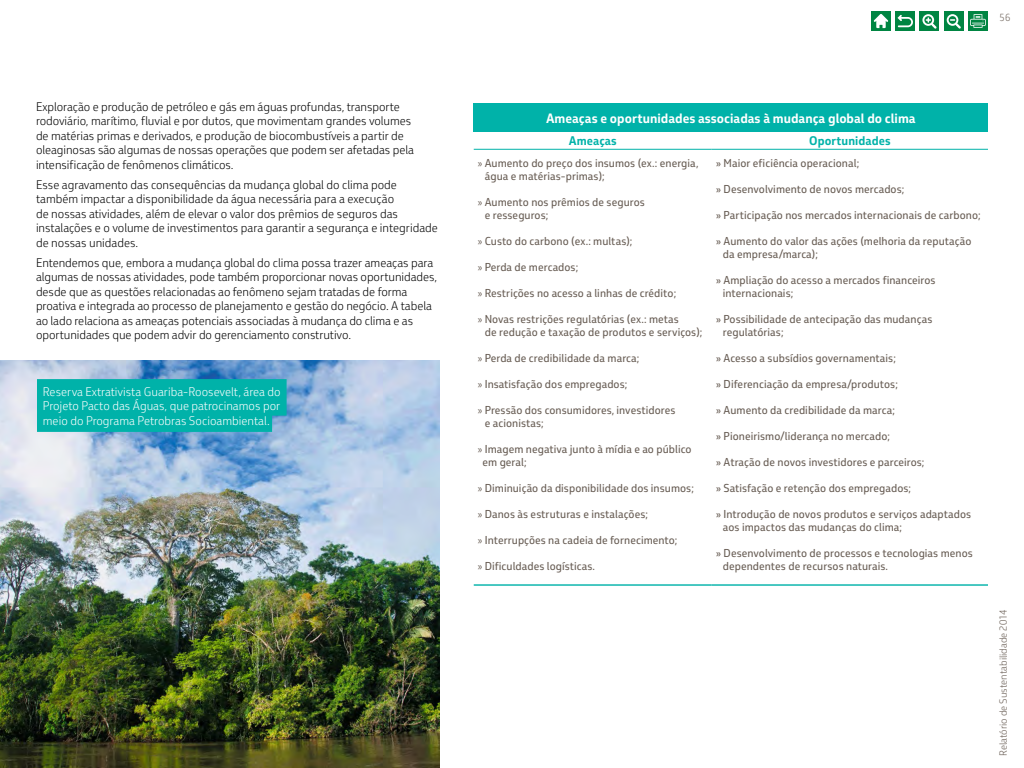
<style>
.page{position:relative;width:1024px;height:768px;background:#fff}
.page>*{position:absolute;margin:0;border:0;box-sizing:border-box;transform-origin:0 0}
.t1{font:700 13px "Petrobras Sans";color:#fff}
.t2{font:300 12px/14.4px "Petrobras Sans";letter-spacing:-.005em;color:#000}
.t3{font:300 12px/14.4px "Petrobras Sans";color:#fff;text-align:justify}
.t4{font:700 12px "Petrobras Sans";letter-spacing:.005em;color:#00b2a9}
.t5{font:11px/13px "Petrobras Sans";letter-spacing:.005em;color:#675c53}
.t6{font:300 10px "Petrobras Sans";color:#675c53}
.s1{font-family:"Myriad Pro"}
</style>
<div class="page">
<div style="left:871px;top:11px;width:20px;height:20px;background:#008542"></div>
<svg style="left:874px;top:14px;width:14px;height:14px"></svg>
<div style="left:968px;top:11px;width:20px;height:20px;background:#008542"></div>
<svg style="left:970px;top:14px;width:16px;height:14px"></svg>
<div style="left:895px;top:11px;width:20px;height:20px;background:#008542"></div>
<svg style="left:898px;top:15px;width:15px;height:12px"></svg>
<div style="left:920px;top:11px;width:20px;height:20px;background:#008542"></div>
<svg style="left:922px;top:14px;width:15px;height:15px"></svg>
<div style="left:944px;top:11px;width:20px;height:20px;background:#008542"></div>
<svg style="left:947px;top:14px;width:14px;height:15px"></svg>
<img style="left:0;top:360px;width:440px;height:408px">
<div style="left:474px;top:103px;width:514px;height:29px;background:#00b2a9"></div>
<hr style="left:474px;top:149px;width:238px;height:1px;background:#00b2a9">
<hr style="left:712px;top:149px;width:276px;height:1px;background:#00b2a9">
<hr style="left:474px;top:584px;width:238px;height:2px;background:#00b2a9">
<hr style="left:712px;top:584px;width:276px;height:2px;background:#00b2a9">
<div style="left:37px;top:379px;width:250px;height:53px;background:#00b2a9"></div>
<p class="t2" style="left:36px;top:100px;width:380px">Exploração e produção de petróleo e gás em águas profundas, transporte rodoviário, marítimo, fluvial e por dutos, que movimentam grandes volumes de matérias primas e derivados, e produção de biocombustíveis a partir de oleaginosas são algumas de nossas operações que podem ser afetadas pela intensificação de fenômenos climáticos.</p>
<p class="t2" style="left:36px;top:178px;width:403px">Esse agravamento das consequências da mudança global do clima pode também impactar a disponibilidade da água necessária para a execução<br>de nossas atividades, além de elevar o valor dos prêmios de seguros das instalações e o volume de investimentos para garantir a segurança e integridade de nossas unidades.</p>
<p class="t2" style="left:36px;top:256px;width:403px">Entendemos que, embora a mudança global do clima possa trazer ameaças para algumas de nossas atividades, pode também proporcionar novas oportunidades, desde que as questões relacionadas ao fenômeno sejam tratadas de forma proativa e integrada ao processo de planejamento e gestão do negócio. A tabela ao lado relaciona as ameaças potenciais associadas à mudança do clima e as oportunidades que podem advir do gerenciamento construtivo.</p>
<p class="t3" style="left:43px;top:385px;width:239px">Reserva Extrativista Guariba-Roosevelt, área do Projeto Pacto das Águas, que patrocinamos por meio do Programa Petrobras Socioambiental.</p>
<p class="t6" style="left:1000px;top:12px;width:12px">56</p>
<p class="t1" style="left:546px;top:109px;width:371px">Ameaças e oportunidades associadas à mudança global do clima</p>
<p class="t4" style="left:569px;top:133px;width:50px">Ameaças</p>
<p class="t4" style="left:809px;top:133px;width:83px">Oportunidades</p>
<p class="t5" style="left:485px;top:156px;width:215px;text-indent:-7px"><span class="s1">»</span> Aumento do preço dos insumos (ex.: energia, água e matérias-primas);</p>
<p class="t5" style="left:485px;top:195px;width:162px;text-indent:-7px"><span class="s1">»</span> Aumento nos prêmios de seguros e resseguros;</p>
<p class="t5" style="left:478px;top:234px;width:156px"><span class="s1">»</span> Custo do carbono (ex.: multas);</p>
<p class="t5" style="left:478px;top:260px;width:102px"><span class="s1">»</span> Perda de mercados;</p>
<p class="t5" style="left:478px;top:286px;width:200px"><span class="s1">»</span> Restrições no acesso a linhas de crédito;</p>
<p class="t5" style="left:485px;top:312px;width:219px;text-indent:-7px"><span class="s1">»</span> Novas restrições regulatórias (ex.: metas<br>de redução e taxação de produtos e serviços);</p>
<p class="t5" style="left:478px;top:351px;width:163px"><span class="s1">»</span> Perda de credibilidade da marca;</p>
<p class="t5" style="left:478px;top:377px;width:151px"><span class="s1">»</span> Insatisfação dos empregados;</p>
<p class="t5" style="left:485px;top:403px;width:192px;text-indent:-7px"><span class="s1">»</span> Pressão dos consumidores, investidores e acionistas;</p>
<p class="t5" style="left:482px;top:442px;width:211px;text-indent:-5px"><span class="s1">»</span> Imagem negativa junto à mídia e ao público em geral;</p>
<p class="t5" style="left:478px;top:481px;width:218px"><span class="s1">»</span> Diminuição da disponibilidade dos insumos;</p>
<p class="t5" style="left:478px;top:507px;width:172px"><span class="s1">»</span> Danos às estruturas e instalações;</p>
<p class="t5" style="left:478px;top:533px;width:201px"><span class="s1">»</span> Interrupções na cadeia de fornecimento;</p>
<p class="t5" style="left:478px;top:559px;width:119px"><span class="s1">»</span> Dificuldades logísticas.</p>
<p class="t5" style="left:716px;top:156px;width:145px">» Maior eficiência operacional;</p>
<p class="t5" style="left:716px;top:182px;width:190px">» Desenvolvimento de novos mercados;</p>
<p class="t5" style="left:716px;top:208px;width:267px">» Participação nos mercados internacionais de carbono;</p>
<p class="t5" style="left:723px;top:234px;width:250px;text-indent:-7px">» Aumento do valor das ações (melhoria da reputação da empresa/marca);</p>
<p class="t5" style="left:723px;top:273px;width:214px;text-indent:-7px">» Ampliação do acesso a mercados financeiros internacionais;</p>
<p class="t5" style="left:723px;top:312px;width:211px;text-indent:-7px">» Possibilidade de antecipação das mudanças regulatórias;</p>
<p class="t5" style="left:716px;top:351px;width:182px">» Acesso a subsídios governamentais;</p>
<p class="t5" style="left:716px;top:377px;width:184px">» Diferenciação da empresa/produtos;</p>
<p class="t5" style="left:716px;top:403px;width:181px">» Aumento da credibilidade da marca;</p>
<p class="t5" style="left:716px;top:429px;width:176px">» Pioneirismo/liderança no mercado;</p>
<p class="t5" style="left:716px;top:455px;width:210px">» Atração de novos investidores e parceiros;</p>
<p class="t5" style="left:716px;top:481px;width:197px">» Satisfação e retenção dos empregados;</p>
<p class="t5" style="left:723px;top:507px;width:250px;text-indent:-7px">» Introdução de novos produtos e serviços adaptados aos impactos das mudanças do clima;</p>
<p class="t5" style="left:723px;top:546px;width:252px;text-indent:-7px">» Desenvolvimento de processos e tecnologias menos dependentes de recursos naturais.</p>
<p class="t6" style="left:998px;top:756px;width:148px;rotate:-90deg">Relatório de Sustentabilidade 2014</p>
</div>
